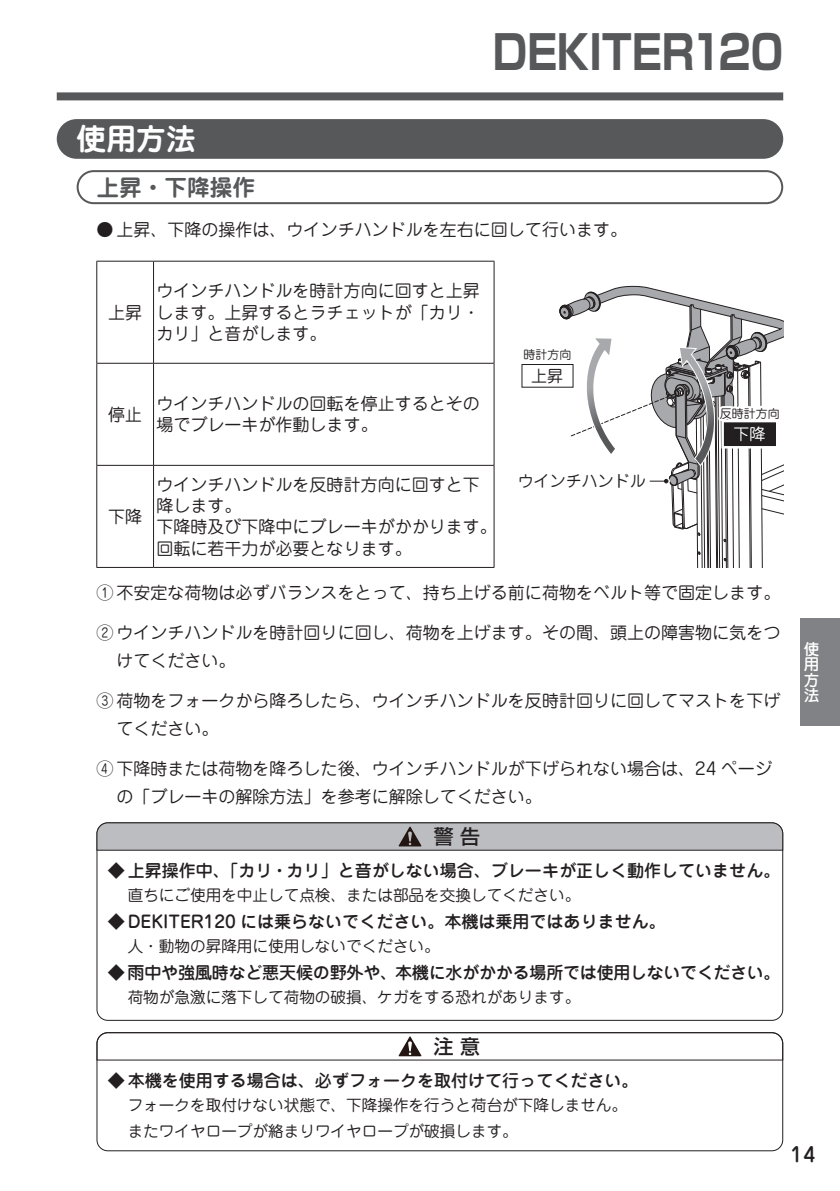
<style>
.page{position:relative;width:840px;height:1191px;background:#fff}
.page>*{position:absolute;margin:0;border:0;box-sizing:border-box;transform-origin:0 0}
.t1{font:700 46.8px "Shin Go Pro";letter-spacing:-.01em;color:#57585a;scale:.85 1}
.t2{font:700 29.8px "Jun 501 Pro";color:#fff}
.t3{font:700 22.6px "Jun 501 Pro";color:#57585a}
.t4{font:500 19.8px "Shin Go Pro";color:#231f20}
.t5{font:500 19.8px "Jun 34 Pro";color:#231f20}
.t6{font:17px/21.2px "Jun 201 Pro";color:#231f20}
.t7{font:500 17px "Jun 34 Pro";color:#231f20}
.t8{font:16px "Jun 201 Pro";color:#231f20}
.t9{font:16px "Jun 201 Pro";color:#fff}
.t10{font:15.6px/25.6px "Jun 201 Pro";color:#231f20}
.t11{font:500 15.6px/15.6px "Jun 34 Pro";color:#fff;text-align:justify}
.t12{font:12px "Jun 201 Pro";color:#231f20}
</style>
<div class="page">
<div style="left:57px;top:92px;width:725px;height:8px;background:#57585a"></div>
<hr style="left:96px;top:261px;width:57px;height:1px;background:#231f20">
<hr style="left:96px;top:261px;width:1px;height:102px;background:#231f20">
<hr style="left:153px;top:261px;width:341px;height:1px;background:#231f20">
<hr style="left:153px;top:261px;width:1px;height:102px;background:#231f20">
<hr style="left:493px;top:261px;width:1px;height:102px;background:#231f20">
<hr style="left:96px;top:363px;width:57px;height:1px;background:#231f20">
<hr style="left:96px;top:363px;width:1px;height:102px;background:#231f20">
<hr style="left:153px;top:363px;width:341px;height:1px;background:#231f20">
<hr style="left:153px;top:363px;width:1px;height:102px;background:#231f20">
<hr style="left:493px;top:363px;width:1px;height:102px;background:#231f20">
<hr style="left:96px;top:465px;width:57px;height:1px;background:#231f20">
<hr style="left:96px;top:465px;width:1px;height:102px;background:#231f20">
<hr style="left:153px;top:465px;width:341px;height:1px;background:#231f20">
<hr style="left:153px;top:465px;width:1px;height:102px;background:#231f20">
<hr style="left:493px;top:465px;width:1px;height:102px;background:#231f20">
<hr style="left:96px;top:567px;width:57px;height:1px;background:#231f20">
<hr style="left:153px;top:567px;width:341px;height:1px;background:#231f20">
<div style="left:57px;top:119px;width:725px;height:40px;background:#57585a;border-radius:20px"></div>
<div style="left:77px;top:170px;width:705px;height:34px;border:2px solid #57585a;border-radius:16px"></div>
<svg style="left:96px;top:822px;width:687px;height:29px"></svg>
<div style="left:96px;top:1032px;width:686px;height:119px;border:1px solid #231f20;border-radius:11px"></div>
<svg style="left:96px;top:1032px;width:687px;height:29px"></svg>
<div style="left:521px;top:364px;width:52px;height:23px;border:1px solid #231f20"></div>
<svg style="left:558px;top:285px;width:224px;height:282px"></svg>
<div style="left:799px;top:618px;width:40px;height:108px;background:#808285"></div>
<h1 class="t1" style="left:492px;top:15px;width:343px">DEKITER120</h1>
<h2 class="t2" style="left:77px;top:115px;width:121px">使用方法</h2>
<h3 class="t3" style="left:96px;top:169px;width:160px">上昇・下降操作</h3>
<p class="t6" style="left:96px;top:217px;width:532px">● 上昇、下降の操作は、ウインチハンドルを左右に回して行います。</p>
<p class="t6" style="left:108px;top:300px;width:36px">上昇</p>
<p class="t6" style="left:156px;top:278px;width:325px;text-align:justify">ウインチハンドルを時計方向に回すと上昇します。上昇するとラチェットが「カリ・カリ」と音がします。</p>
<p class="t6" style="left:108px;top:402px;width:36px">停止</p>
<p class="t6" style="left:156px;top:391px;width:325px">ウインチハンドルの回転を停止するとその場でブレーキが作動します。</p>
<p class="t12" style="left:523px;top:345px;width:49px">時計方向</p>
<p class="t8" style="left:531px;top:363px;width:33px">上昇</p>
<p class="t12" style="left:719px;top:404px;width:61px">反時計方向</p>
<p class="t9" style="left:733px;top:422px;width:33px">下降</p>
<p class="t8" style="left:517px;top:468px;width:129px">ウインチハンドル</p>
<p class="t6" style="left:156px;top:472px;width:342px">ウインチハンドルを反時計方向に回すと下降します。<br>下降時及び下降中にブレーキがかかります。回転に若干力が必要となります。</p>
<p class="t6" style="left:96px;top:580px;width:685px">① 不安定な荷物は必ずバランスをとって、持ち上げる前に荷物をベルト等で固定します。</p>
<p class="t6" style="left:116px;top:616px;width:665px;line-height:28.4px;text-indent:-20px">② ウインチハンドルを時計回りに回し、荷物を上げます。その間、頭上の障害物に気をつけてください。</p>
<p class="t6" style="left:116px;top:684px;width:665px;line-height:28.4px;text-indent:-20px">③ 荷物をフォークから降ろしたら、ウインチハンドルを反時計回りに回してマストを下げてください。</p>
<p class="t6" style="left:116px;top:752px;width:656px;line-height:28.4px;text-indent:-20px">④ 下降時または荷物を降ろした後、ウインチハンドルが下げられない場合は、24 ページの「ブレーキの解除方法」を参考に解除してください。</p>
<p class="t6" style="left:108px;top:504px;width:36px">下降</p>
<p class="t4" style="left:433px;top:820px;width:48px">警告</p>
<p class="t7" style="left:108px;top:857px;width:673px">◆ 上昇操作中、「カリ・カリ」と音がしない場合、ブレーキが正しく動作していません。</p>
<p class="t10" style="left:128px;top:881px;width:454px">直ちにご使用を中止して点検、または部品を交換してください。</p>
<p class="t7" style="left:108px;top:908px;width:559px">◆ DEKITER120 には乗らないでください。本機は乗用ではありません。</p>
<p class="t10" style="left:128px;top:932px;width:313px">人・動物の昇降用に使用しないでください。</p>
<p class="t7" style="left:108px;top:959px;width:674px">◆ 雨中や強風時など悪天候の野外や、本機に水がかかる場所では使用しないでください。</p>
<p class="t10" style="left:128px;top:983px;width:454px">荷物が急激に落下して荷物の破損、ケガをする恐れがあります。</p>
<p class="t11" style="left:803px;top:639px;width:16px">使用方法</p>
<p class="t4" style="left:433px;top:1030px;width:48px">注意</p>
<p class="t7" style="left:108px;top:1067px;width:532px">◆ 本機を使用する場合は、必ずフォークを取付けて行ってください。</p>
<p class="t10" style="left:128px;top:1090px;width:500px">フォークを取付けない状態で、下降操作を行うと荷台が下降しません。またワイヤロープが絡まりワイヤロープが破損します。</p>
<p class="t5" style="left:790px;top:1138px;width:27px">14</p>
</div>
